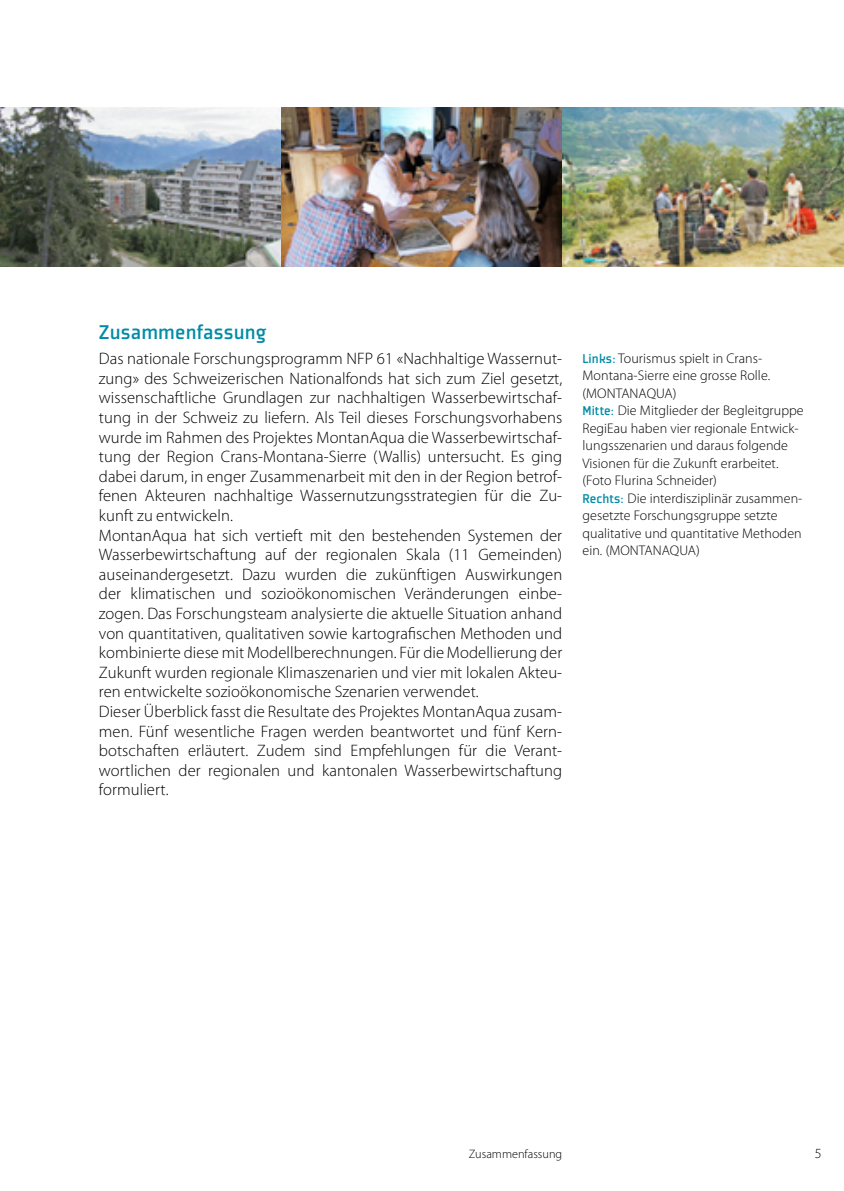
<style>
.page{position:relative;width:844px;height:1191px;background:#fff}
.page>*{position:absolute;margin:0;border:0;box-sizing:border-box;transform-origin:0 0}
.t1{font:21.88px "Plexes Medium Pro";letter-spacing:.005em;color:#008ca6}
.t2{font:300 16.62px/19.6px "Myriad Pro";letter-spacing:.005em;color:#000}
.t3{font:300 14px/17.5px "Myriad Pro";letter-spacing:.005em;color:#000}
.t4{font:300 12.25px "Myriad Pro";color:#000}
.s1{font-family:"Plexes Medium Pro";font-weight:400;color:#008ca6}
</style>
<div class="page">
<img style="left:0;top:108px;width:843px;height:158px">
<h1 class="t1" style="left:99px;top:318px;width:169px">Zusammenfassung</h1>
<p class="t2" style="left:99px;top:349px;width:465px">Das nationale Forschungsprogramm NFP 61 «Nachhaltige Wassernut&shy;zung» des Schweizerischen Nationalfonds hat sich zum Ziel gesetzt, wissenschaftliche Grundlagen zur nachhaltigen Wasserbewirtschaf&shy;tung in der Schweiz zu liefern. Als Teil dieses Forschungsvorhabens wurde im Rahmen des Projektes MontanAqua die Wasserbewirtschaf&shy;tung der Region Crans-Montana-Sierre (Wallis) untersucht. Es ging dabei darum, in enger Zusammenarbeit mit den in der Region betrof&shy;fenen Akteuren nachhaltige Wassernutzungsstrategien für die Zu-- kunft zu entwickeln.<br>MontanAqua hat sich vertieft mit den bestehenden Systemen der Wasserbewirtschaftung auf der regionalen Skala (11 Gemeinden) auseinandergesetzt. Dazu wurden die zukünftigen Auswirkungen der klimatischen und sozioökonomischen Veränderungen einbe&shy;zogen. Das Forschungsteam analysierte die aktuelle Situation anhand von quantitativen, qualitativen sowie kartografischen Methoden und kombinierte diese mit Modellberechnungen. Für die Modellierung der Zukunft wurden regionale Klimaszenarien und vier mit lokalen Akteu&shy;ren entwickelte sozioökonomische Szenarien verwendet.<br>Dieser Überblick fasst die Resultate des Projektes MontanAqua zusam&shy;men. Fünf wesentliche Fragen werden beantwortet und fünf Kern&shy;botschaften erläutert. Zudem sind Empfehlungen für die Verant&shy;wortlichen der regionalen und kantonalen Wasserbewirtschaftung formuliert.</p>
<p class="t3" style="left:582px;top:350px;width:223px"><span class="s1">Links:</span> Tourismus spielt in Crans-Montana-Sierre eine grosse Rolle. (MONTANAQUA)<br><span class="s1">Mitte:</span> Die Mitglieder der Begleitgruppe RegiEau haben vier regionale Entwick&shy;lungsszenarien und daraus folgende Visionen für die Zukunft erarbeitet. (Foto Flurina Schneider)<br><span class="s1">Rechts:</span> Die interdisziplinär zusammen&shy;gesetzte Forschungsgruppe setzte qualitative und quantitative Methoden ein. (MONTANAQUA)</p>
<p class="t4" style="left:468px;top:1147px;width:95px">Zusammenfassung</p>
<p class="t3" style="left:814px;top:1145px;width:8px">5</p>
</div>
